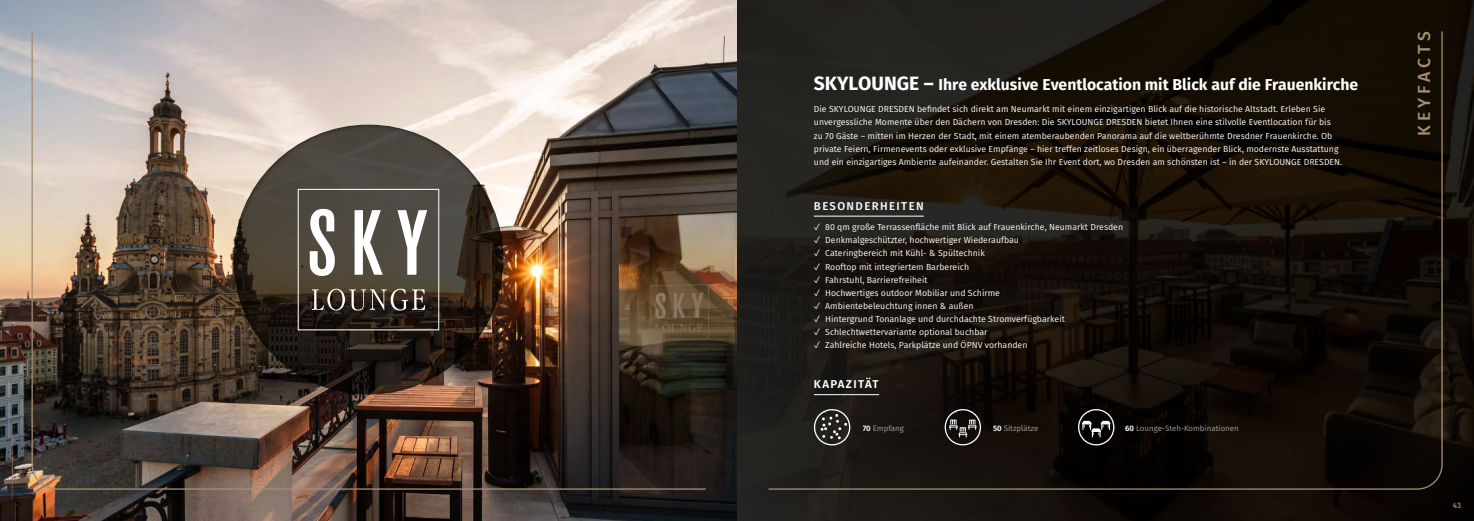
<style>
.page{position:relative;width:1474px;height:521px;background:#fff}
.page>*{position:absolute;margin:0;border:0;box-sizing:border-box;transform-origin:0 0}
.t1{font:500 17.5px "Fira Sans";letter-spacing:.22em;color:#a58d70}
.t2{font:700 15.75px "Fira Sans";color:#fff}
.t3{font:500 11.38px "Fira Sans";letter-spacing:.12em;color:#fff}
.t4{font:600 11.38px "Fira Sans";letter-spacing:.12em;color:#fff}
.t5{font:8.75px/13.1px "Fira Sans";color:#fff}
.t6{font:7.88px "Fira Sans";color:#a2a0a2}
.t7{font:500 7.88px "Fira Sans";color:#a58d70}
.s1{font-size:19.25px}
.s2{font-weight:600;color:#fff}
</style>
<div class="page">
<img style="left:0;top:0;width:1473px;height:521px">
<img style="left:32px;top:32px;width:673px;height:458px">
<svg style="left:298px;top:189px;width:141px;height:141px;background:#666159"></svg>
<svg style="left:768px;top:32px;width:674px;height:458px;background:#17110b"></svg>
<hr style="left:814px;top:394px;width:65px;height:1px;background:#fff">
<svg style="left:813px;top:409px;width:37px;height:37px"></svg>
<svg style="left:944px;top:409px;width:37px;height:37px"></svg>
<svg style="left:1077px;top:409px;width:37px;height:37px"></svg>
<h2 class="t2" style="left:814px;top:73px;width:546px"><span class="s1">SKYLOUNGE –</span> Ihre exklusive Eventlocation mit Blick auf die Frauenkirche</h2>
<p class="t5" style="left:814px;top:103px;width:530px">Die SKYLOUNGE DRESDEN befindet sich direkt am Neumarkt mit einem einzigartigen Blick auf die historische Altstadt. Erleben Sie unvergessliche Momente über den Dächern von Dresden: Die SKYLOUNGE DRESDEN bietet Ihnen eine stilvolle Eventlocation für bis<br>zu 70 Gäste – mitten im Herzen der Stadt, mit einem atemberaubenden Panorama auf die weltberühmte Dresdner Frauenkirche. Ob private Feiern, Firmenevents oder exklusive Empfänge – hier treffen zeitloses Design, ein überragender Blick, modernste Ausstattung und ein einzigartiges Ambiente aufeinander. Gestalten Sie Ihr Event dort, wo Dresden am schönsten ist – in der SKYLOUNGE DRESDEN.</p>
<h3 class="t3" style="left:814px;top:197px;width:111px">BESONDERHEITEN</h3>
<p class="t5" style="left:814px;top:221px;width:311px">✓ 80 qm große Terrassenfläche mit Blick auf Frauenkirche, Neumarkt Dresden</p>
<p class="t5" style="left:814px;top:234px;width:206px">✓ Denkmalgeschützter, hochwertiger Wiederaufbau</p>
<p class="t5" style="left:814px;top:247px;width:172px">✓ Cateringbereich mit Kühl- &amp; Spültechnik</p>
<p class="t5" style="left:814px;top:260px;width:157px">✓ Rooftop mit integriertem Barbereich</p>
<p class="t5" style="left:814px;top:273px;width:115px">✓ Fahrstuhl, Barrierefreiheit</p>
<p class="t5" style="left:814px;top:286px;width:188px">✓ Hochwertiges outdoor Mobiliar und Schirme</p>
<p class="t5" style="left:814px;top:299px;width:161px">✓ Ambientebeleuchtung innen &amp; außen</p>
<p class="t5" style="left:814px;top:312px;width:252px">✓ Hintergrund Tonanlage und durchdachte Stromverfügbarkeit</p>
<p class="t5" style="left:814px;top:326px;width:175px">✓ Schlechtwettervariante optional buchbar</p>
<p class="t5" style="left:814px;top:339px;width:215px">✓ Zahlreiche Hotels, Parkplätze und ÖPNV vorhanden</p>
<h3 class="t4" style="left:814px;top:374px;width:66px">KAPAZITÄT</h3>
<p class="t6" style="left:862px;top:423px;width:43px"><span class="s2">70</span> Empfang</p>
<p class="t6" style="left:993px;top:423px;width:47px"><span class="s2">50</span> Sitzplätze</p>
<p class="t6" style="left:1125px;top:423px;width:115px"><span class="s2">60</span> Lounge-Steh-Kombinationen</p>
<h1 class="t1" style="left:1409px;top:136px;width:106px;rotate:-90deg">KEYFACTS</h1>
<p class="t7" style="left:1452px;top:499px;width:10px">43</p>
</div>
